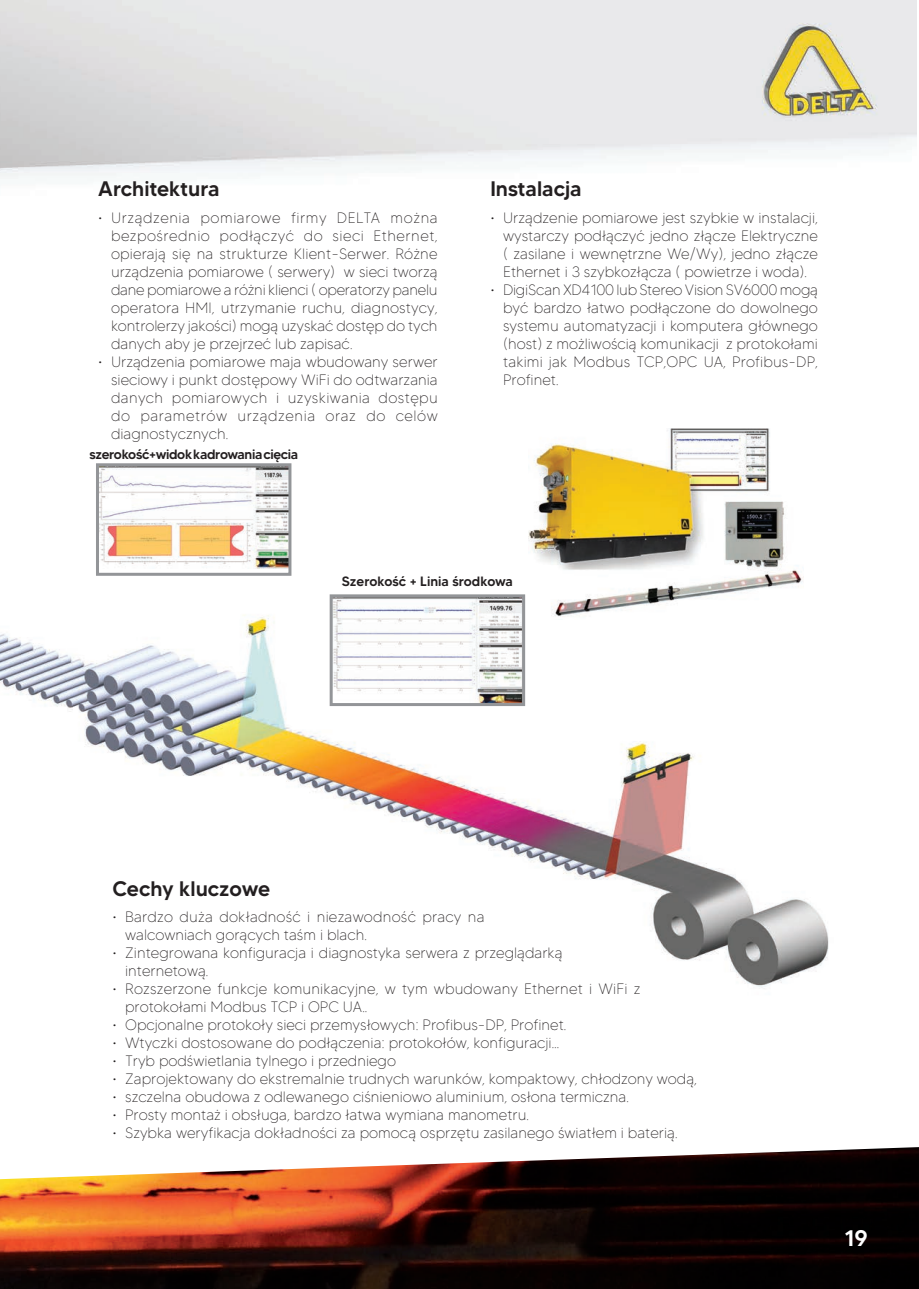
<style>
.page{position:relative;width:919px;height:1289px;background:#fff}
.page>*{position:absolute;margin:0;border:0;box-sizing:border-box;transform-origin:0 0}
.t1{font:500 22.5px "MADETOMMY";color:#fff}
.t2{font:500 21px "MADETOMMY";color:#231f20}
.t3{font:100 15px/18px "MADETOMMY";color:#231f20;text-align:justify}
.t4{font:500 13.5px "MADETOMMY";letter-spacing:-.025em;color:#231f20}
.t5{font:500 13.5px "MADETOMMY";color:#231f20}
</style>
<div class="page">
<img style="left:0;top:0;width:916px;height:179px">
<img style="left:0;top:463px;width:829px;height:526px">
<img style="left:0;top:1147px;width:918px;height:141px">
<img style="left:528px;top:428px;width:275px;height:191px">
<img style="left:100px;top:467px;width:187px;height:101px">
<div style="left:96px;top:463px;width:195px;height:113px;border:3px solid #939598"></div>
<img style="left:333px;top:598px;width:188px;height:104px">
<div style="left:329px;top:594px;width:196px;height:112px;border:3px solid #939598"></div>
<h2 class="t2" style="left:98px;top:176px;width:123px">Architektura</h2>
<p class="t3" style="left:111px;top:208px;width:328px;text-indent:-13px">• Urządzenia pomiarowe firmy DELTA można bezpośrednio podłączyć do sieci Ethernet, opierają się na strukturze Klient-Serwer. Różne urządzenia pomiarowe ( serwery) w sieci tworzą dane pomiarowe a różni klienci ( operatorzy panelu operatora HMI, utrzymanie ruchu, diagnostycy, kontrolerzy jakości) mogą uzyskać dostęp do tych danych aby je przejrzeć lub zapisać.</p>
<p class="t3" style="left:111px;top:352px;width:328px;text-indent:-13px">• Urządzenia pomiarowe maja wbudowany serwer sieciowy i punkt dostępowy WiFi do odtwarzania danych pomiarowych i uzyskiwania dostępu do parametrów urządzenia oraz do celów diagnostycznych.</p>
<p class="t4" style="left:89px;top:446px;width:210px">szerokość+widokkadrowaniacięcia</p>
<h2 class="t2" style="left:490px;top:176px;width:93px">Instalacja</h2>
<p class="t3" style="left:503px;top:208px;width:316px;text-indent:-13px">• Urządzenie pomiarowe jest szybkie w instalacji, wystarczy podłączyć jedno złącze Elektryczne ( zasilane i wewnętrzne We/Wy), jedno złącze Ethernet i 3 szybkozłącza ( powietrze i woda).</p>
<p class="t3" style="left:503px;top:280px;width:316px;text-indent:-13px">• DigiScan XD4100 lub Stereo Vision SV6000 mogą być bardzo łatwo podłączone do dowolnego systemu automatyzacji i komputera głównego (host) z możliwością komunikacji z protokołami takimi jak Modbus TCP,OPC UA, Profibus-DP, Profinet.</p>
<p class="t5" style="left:342px;top:573px;width:172px">Szerokość + Linia środkowa</p>
<h2 class="t2" style="left:112px;top:875px;width:159px">Cechy kluczowe</h2>
<p class="t3" style="left:125px;top:908px;width:361px;text-indent:-13px">• Bardzo duża dokładność i niezawodność pracy na walcowniach gorących taśm i blach.</p>
<p class="t3" style="left:125px;top:944px;width:439px;text-indent:-13px">• Zintegrowana konfiguracja i diagnostyka serwera z przeglądarką internetową.</p>
<p class="t3" style="left:125px;top:980px;width:517px;text-indent:-13px">• Rozszerzone funkcje komunikacyjne, w tym wbudowany Ethernet i WiFi z protokołami Modbus TCP i OPC UA..</p>
<p class="t3" style="left:112px;top:1016px;width:455px">• Opcjonalne protokoły sieci przemysłowych: Profibus-DP, Profinet.</p>
<p class="t3" style="left:112px;top:1034px;width:448px">• Wtyczki dostosowane do podłączenia: protokołów, konfiguracji…</p>
<p class="t3" style="left:112px;top:1052px;width:285px">• Tryb podświetlania tylnego i przedniego</p>
<p class="t3" style="left:112px;top:1070px;width:586px">• Zaprojektowany do ekstremalnie trudnych warunków, kompaktowy, chłodzony wodą,</p>
<p class="t3" style="left:112px;top:1088px;width:518px">• szczelna obudowa z odlewanego ciśnieniowo aluminium, osłona termiczna.</p>
<p class="t3" style="left:112px;top:1106px;width:418px">• Prosty montaż i obsługa, bardzo łatwa wymiana manometru.</p>
<p class="t3" style="left:112px;top:1124px;width:566px">• Szybka weryfikacja dokładności za pomocą osprzętu zasilanego światłem i baterią.</p>
<h1 class="t1" style="left:844px;top:1224px;width:24px">19</h1>
</div>
